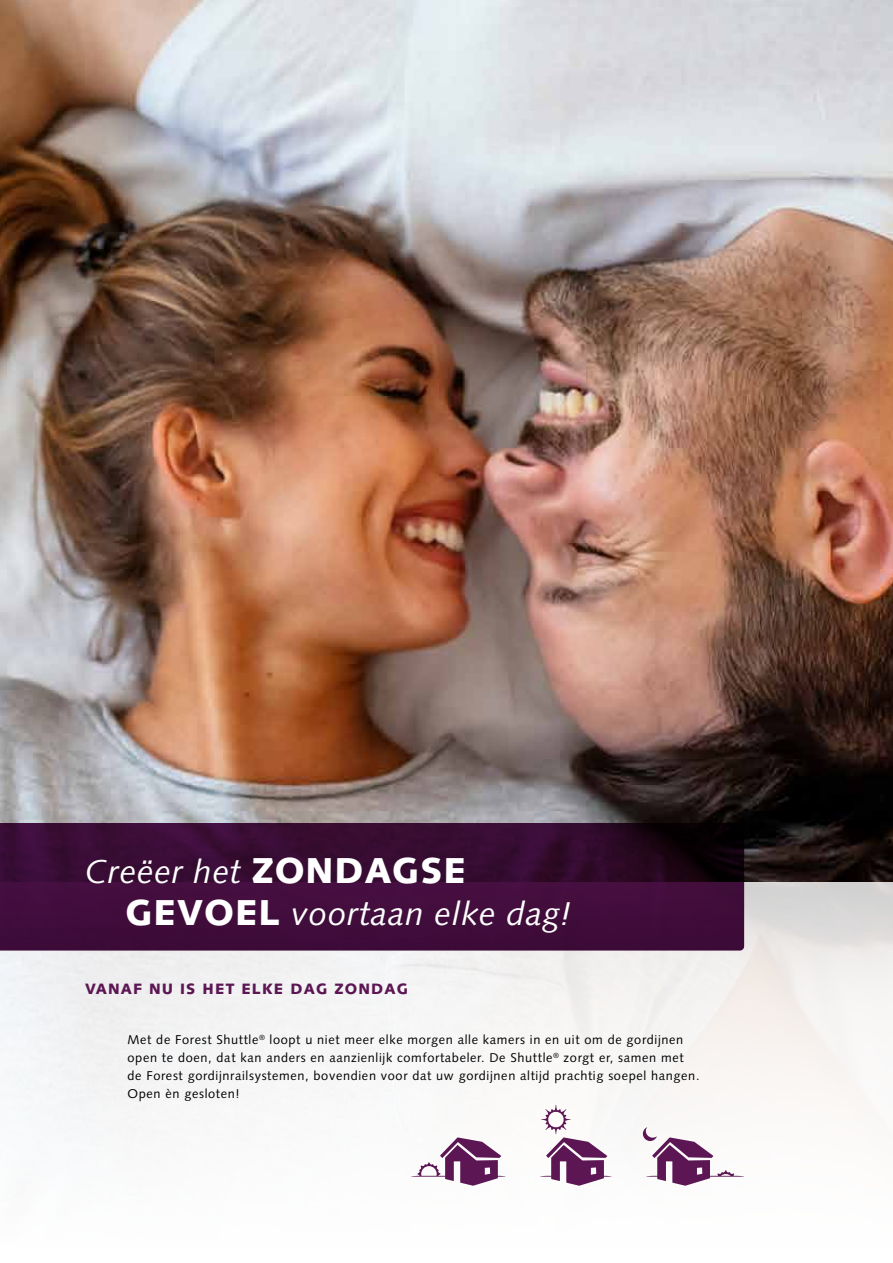
<style>
.page{position:relative;width:893px;height:1263px;background:#fff}
.page>*{position:absolute;margin:0;border:0;box-sizing:border-box;transform-origin:0 0}
.t1{font:italic 33px/42px "Syntax";letter-spacing:.025em;color:#fff}
.t2{font:900 15px "Syntax";letter-spacing:.075em;color:#5c1653}
.t3{font:12.75px/18px "Syntax";letter-spacing:.05em;color:#000}
.s1{font-weight:900;font-style:normal;font-size:36px}
</style>
<div class="page">
<img style="left:0;top:0;width:893px;height:883px">
<div style="left:0;top:883px;width:893px;height:380px;background:#f8f7f7"></div>
<svg style="left:0;top:823px;width:744px;height:127px;background:#390b34"></svg>
<svg style="left:411px;top:1137px;width:95px;height:49px"></svg>
<svg style="left:540px;top:1105px;width:72px;height:81px"></svg>
<svg style="left:643px;top:1127px;width:101px;height:59px"></svg>
<h1 class="t1" style="left:125px;top:851px;width:447px;text-indent:-40px">Creëer het <span class="s1">ZONDAGSE<br>GEVOEL</span> voortaan elke dag!</h1>
<p class="t2" style="left:85px;top:980px;width:325px">VANAF NU IS HET ELKE DAG ZONDAG</p>
<p class="t3" style="left:128px;top:1031px;width:573px">Met de Forest Shuttle<sup>®</sup> loopt u niet meer elke morgen alle kamers in en uit om de gordijnen open te doen, dat kan anders en aanzienlijk comfortabeler. De Shuttle<sup>®</sup> zorgt er, samen met de Forest gordijnrailsystemen, bovendien voor dat uw gordijnen altijd prachtig soepel hangen.<br>Open èn gesloten!</p>
</div>
